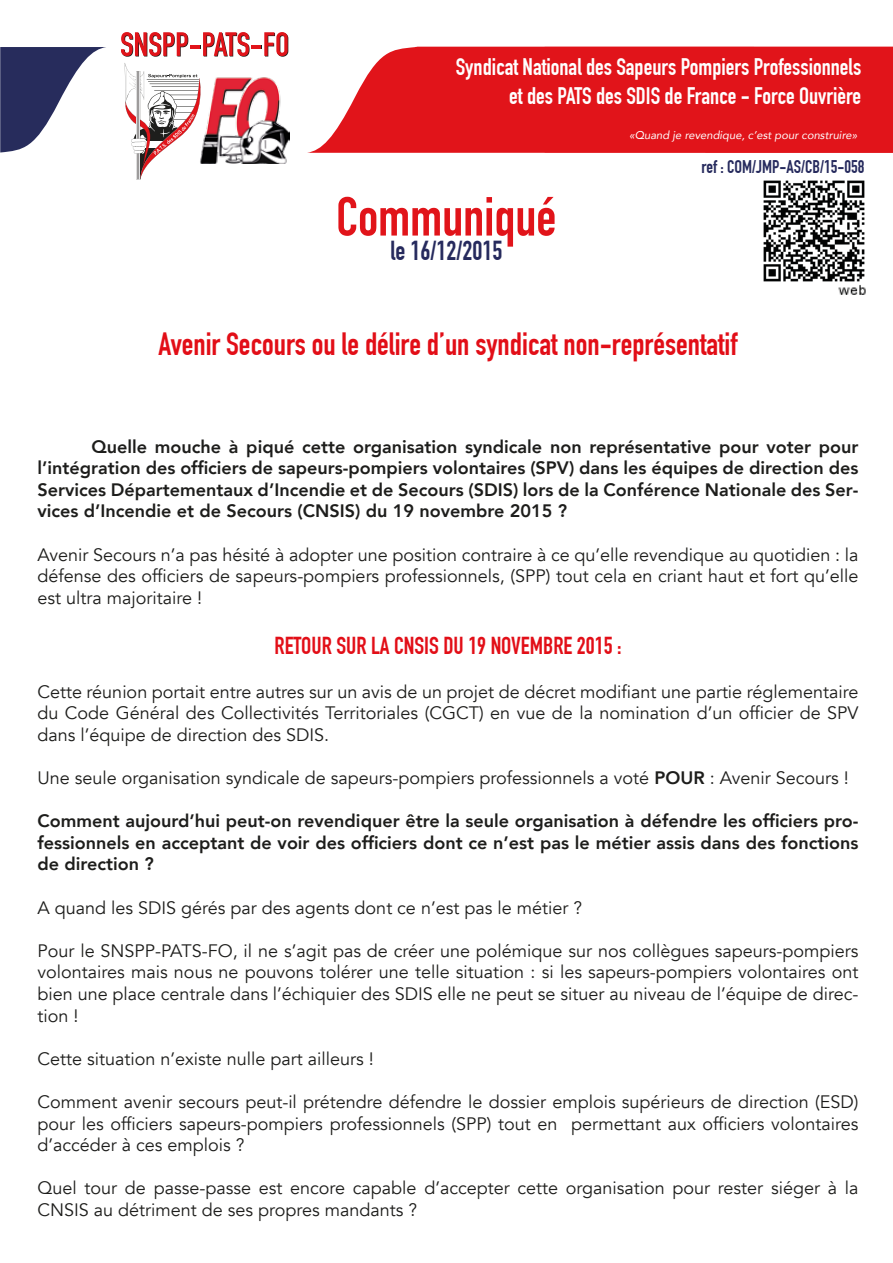
<style>
.page{position:relative;width:893px;height:1263px;background:#fff}
.page>*{position:absolute;margin:0;border:0;box-sizing:border-box;transform-origin:0 0}
.t1{font:700 31.5px "DIN Condensed";color:#e20e17}
.t2{font:700 26.85px "DIN Condensed";color:#262a5d}
.t3{font:700 24px "DIN Condensed";color:#e20e17}
.t4{font:700 23.4px/28px "DIN Condensed";color:#fff;text-align:right}
.t5{font:18px/21.6px "Avenir";color:#1d1d1b;text-align:justify}
.t6{font:800 18px/21.6px "Avenir";color:#1d1d1b;text-align:justify}
.t7{font:700 18px "DIN Condensed";color:#262a5d}
.t8{font:italic 11.25px "Avenir";color:#fff}
.s1{font-weight:800}
</style>
<div class="page">
<img style="left:763px;top:180px;width:103px;height:115px">
<svg style="left:338px;top:197px;width:217px;height:50px"></svg>
<img style="left:201px;top:77px;width:88px;height:87px">
<hr style="left:136px;top:71px;width:4px;height:109px;background:#d2d2d1">
<svg style="left:125px;top:63px;width:76px;height:116px"></svg>
<svg style="left:121px;top:32px;width:167px;height:25px"></svg>
<div style="left:196px;top:164px;width:96px;height:17px;background:#fff"></div>
<svg style="left:307px;top:47px;width:586px;height:106px;background:#e3272c"></svg>
<svg style="left:0;top:47px;width:106px;height:106px"></svg>
<p class="t4" style="left:456px;top:53px;width:407px">Syndicat National des Sapeurs Pompiers Professionnels et des PATS des SDIS de France - Force Ouvrière</p>
<p class="t8" style="left:629px;top:129px;width:230px">«Quand je revendique, c’est pour construire»</p>
<h2 class="t2" style="left:391px;top:235px;width:113px">le 16/12/2015</h2>
<p class="t7" style="left:701px;top:156px;width:165px">ref : COM/JMP-AS/CB/15-058</p>
<h1 class="t1" style="left:159px;top:326px;width:580px">Avenir Secours ou le délire d’un syndicat non-représentatif</h1>
<p class="t6" style="left:37px;top:436px;width:823px;text-indent:54px">Quelle mouche à piqué cette organisation syndicale non représentative pour voter pour l’intégration des officiers de sapeurs-pompiers volontaires (SPV) dans les équipes de direction des Services Départementaux d’Incendie et de Secours (SDIS) lors de la Conférence Nationale des Ser&shy;vices d’Incendie et de Secours (CNSIS) du 19 novembre 2015 ?</p>
<p class="t5" style="left:37px;top:544px;width:823px">Avenir Secours n’a pas hésité à adopter une position contraire à ce qu’elle revendique au quotidien : la défense des officiers de sapeurs-pompiers professionnels, (SPP) tout cela en criant haut et fort qu’elle est ultra majoritaire !</p>
<h3 class="t3" style="left:274px;top:632px;width:349px">RETOUR SUR LA CNSIS DU 19 NOVEMBRE 2015 :</h3>
<p class="t5" style="left:37px;top:681px;width:823px">Cette réunion portait entre autres sur un avis de un projet de décret modifiant une partie réglementaire du Code Général des Collectivités Territoriales (CGCT) en vue de la nomination d’un officier de SPV dans l’équipe de direction des SDIS.</p>
<p class="t5" style="left:37px;top:767px;width:813px">Une seule organisation syndicale de sapeurs-pompiers professionnels a voté <span class="s1">POUR</span> : Avenir Secours !</p>
<p class="t6" style="left:37px;top:810px;width:823px">Comment aujourd’hui peut-on revendiquer être la seule organisation à défendre les officiers pro&shy;fessionnels en acceptant de voir des officiers dont ce n’est pas le métier assis dans des fonctions de direction ?</p>
<p class="t5" style="left:37px;top:897px;width:546px">A quand les SDIS gérés par des agents dont ce n’est pas le métier ?</p>
<p class="t5" style="left:37px;top:940px;width:823px">Pour le SNSPP-PATS-FO, il ne s’agit pas de créer une polémique sur nos collègues sapeurs-pompiers volontaires mais nous ne pouvons tolérer une telle situation : si les sapeurs-pompiers volontaires ont bien une place centrale dans l’échiquier des SDIS elle ne peut se situer au niveau de l’équipe de direc&shy;tion !</p>
<p class="t5" style="left:37px;top:1048px;width:338px">Cette situation n’existe nulle part ailleurs !</p>
<p class="t5" style="left:37px;top:1091px;width:822px">Comment avenir secours peut-il prétendre défendre le dossier emplois supérieurs de direction (ESD) pour les officiers sapeurs-pompiers professionnels (SPP) tout en permettant aux officiers volontaires d’accéder à ces emplois ?</p>
<p class="t5" style="left:37px;top:1178px;width:822px">Quel tour de passe-passe est encore capable d’accepter cette organisation pour rester siéger à la<br>CNSIS au détriment de ses propres mandants ?</p>
</div>
